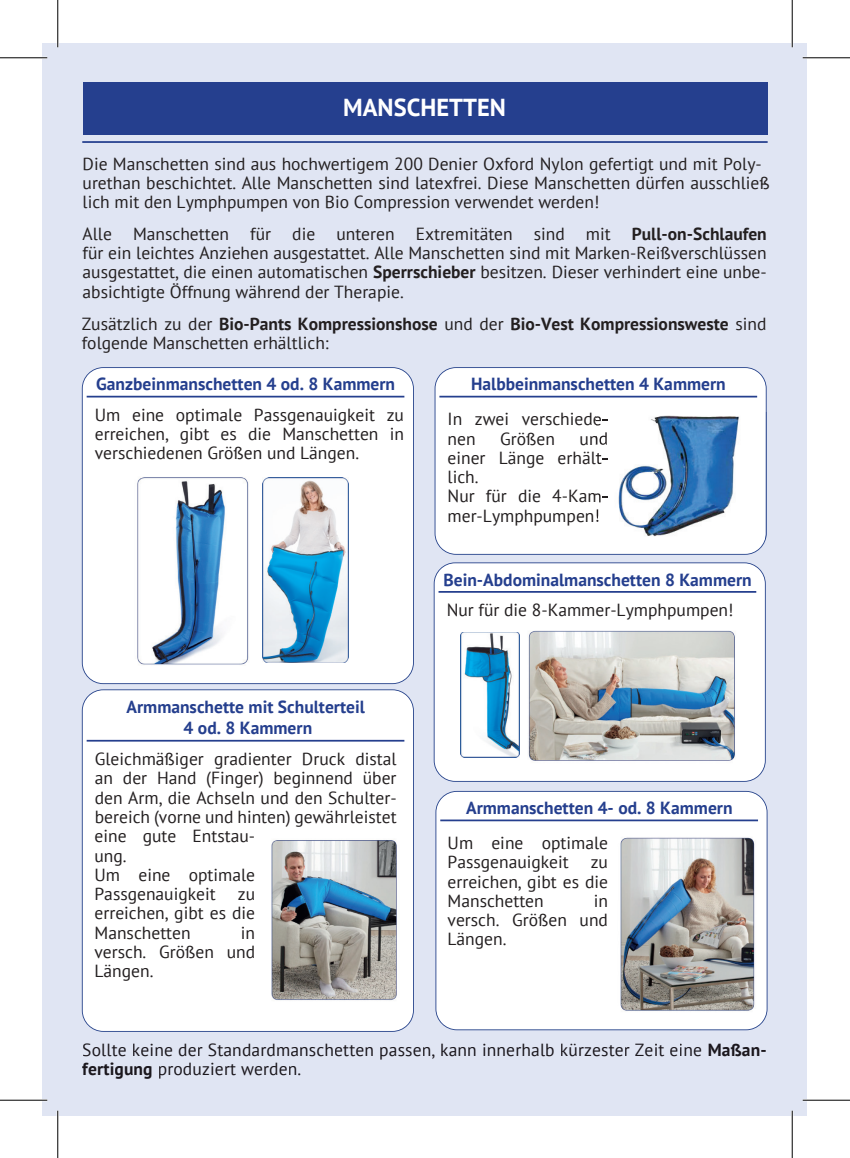
<style>
.page{position:relative;width:850px;height:1158px;background:#fff}
.page>*{position:absolute;margin:0;border:0;box-sizing:border-box;transform-origin:0 0}
.t1{font:700 24.5px "PT Sans";color:#fff}
.t2{font:17.5px/19.2px "PT Sans";color:#231f20;text-align:justify}
.t3{font:700 17.5px/21px "PT Sans";color:#253f8e;text-align:center}
.t4{font:17.5px/19.2px "PT Sans";letter-spacing:.01em;color:#1b171d}
.s1{font-weight:700}
</style>
<div class="page">
<div style="left:43px;top:43px;width:764px;height:1071px;background:#e0e5f3"></div>
<div style="left:83px;top:83px;width:685px;height:52px;background:#253f8e"></div>
<hr style="left:82px;top:141px;width:685px;height:2px;background:#253f8e">
<div style="left:82px;top:367px;width:332px;height:317px;background:#fff"></div>
<hr style="left:87px;top:396px;width:317px;height:1px;background:#253f8e">
<img style="left:132px;top:474px;width:124px;height:195px">
<img style="left:263px;top:477px;width:85px;height:186px">
<div style="left:434px;top:367px;width:332px;height:187px;background:#fff"></div>
<hr style="left:439px;top:396px;width:318px;height:1px;background:#253f8e">
<img style="left:596px;top:412px;width:171px;height:127px">
<img style="left:765px;top:412px;width:1px;height:127px">
<svg style="left:596px;top:413px;width:11px;height:12px"></svg>
<svg style="left:596px;top:432px;width:12px;height:13px"></svg>
<svg style="left:596px;top:451px;width:11px;height:13px"></svg>
<svg style="left:596px;top:490px;width:11px;height:12px"></svg>
<svg style="left:596px;top:509px;width:2px;height:16px"></svg>
<div style="left:434px;top:562px;width:331px;height:219px;background:#fff"></div>
<hr style="left:438px;top:591px;width:318px;height:1px;background:#253f8e">
<img style="left:525px;top:628px;width:216px;height:136px">
<img style="left:460px;top:632px;width:59px;height:125px">
<div style="left:435px;top:790px;width:332px;height:240px;background:#fff"></div>
<hr style="left:440px;top:819px;width:318px;height:2px;background:#253f8e">
<img style="left:615px;top:833px;width:146px;height:184px">
<div style="left:82px;top:689px;width:332px;height:342px;background:#fff"></div>
<hr style="left:87px;top:739px;width:317px;height:2px;background:#253f8e">
<img style="left:269px;top:836px;width:132px;height:168px">
<hr style="left:0;top:57px;width:47px;height:2px;background:#fff">
<hr style="left:802px;top:57px;width:48px;height:2px;background:#fff">
<hr style="left:0;top:1098px;width:47px;height:3px;background:#fff">
<hr style="left:802px;top:1098px;width:48px;height:3px;background:#fff">
<hr style="left:57px;top:0;width:2px;height:47px;background:#fff">
<hr style="left:57px;top:1110px;width:2px;height:47px;background:#fff">
<hr style="left:791px;top:0;width:2px;height:47px;background:#fff">
<hr style="left:791px;top:1110px;width:2px;height:47px;background:#fff">
<hr style="left:0;top:57px;width:47px;height:1px;background:#000">
<hr style="left:802px;top:57px;width:48px;height:1px;background:#000">
<hr style="left:0;top:1099px;width:47px;height:1px;background:#000">
<hr style="left:802px;top:1099px;width:48px;height:1px;background:#000">
<hr style="left:57px;top:0;width:1px;height:47px;background:#000">
<hr style="left:57px;top:1110px;width:1px;height:47px;background:#000">
<hr style="left:792px;top:0;width:1px;height:47px;background:#000">
<hr style="left:792px;top:1110px;width:1px;height:47px;background:#000">
<h1 class="t1" style="left:343px;top:91px;width:164px">MANSCHETTEN</h1>
<p class="t2" style="left:83px;top:153px;width:689px;text-align:left">Die Manschetten sind aus hochwertigem 200 Denier Oxford Nylon gefertigt und mit Poly&shy;urethan beschichtet. Alle Manschetten sind latexfrei. Diese Manschetten dürfen ausschließ&shy;lich mit den Lymphpumpen von Bio Compression verwendet werden!</p>
<p class="t2" style="left:83px;top:223px;width:685px">Alle Manschetten für die unteren Extremitäten sind mit <span class="s1">Pull-on-Schlaufen </span>für ein leichtes Anziehen ausgestattet. Alle Manschetten sind mit Marken-Reißverschlüssen ausgestattet, die einen automatischen <span class="s1">Sperrschieber</span> besitzen. Dieser verhindert eine unbe&shy;absichtigte Öffnung während der Therapie.</p>
<p class="t2" style="left:82px;top:314px;width:686px">Zusätzlich zu der <span class="s1">Bio-Pants Kompressionshose</span> und der <span class="s1">Bio-Vest Kompressionsweste</span> sind folgende Manschetten erhältlich:</p>
<p class="t3" style="left:96px;top:373px;width:300px">Ganzbeinmanschetten 4 od. 8 Kammern</p>
<p class="t2" style="left:95px;top:405px;width:311px">Um eine optimale Passgenauigkeit zu erreichen, gibt es die Manschetten in verschiedenen Größen und Längen.</p>
<p class="t3" style="left:126px;top:695px;width:240px">Armmanschette mit Schulterteil<br>4 od. 8 Kammern</p>
<p class="t2" style="left:95px;top:748px;width:303px">Gleichmäßiger gradienter Druck distal an der Hand (Finger) beginnend über den Arm, die Achseln und den Schulter&shy;bereich (vorne und hinten) gewährleistet</p>
<p class="t2" style="left:94px;top:826px;width:162px;text-align:left">eine gute Entstau&shy;ung.<br>Um eine optimale<br>Passgenauigkeit</p>
<p class="t2" style="left:95px;top:883px;width:162px;text-indent:143px">zu erreichen, gibt es die Manschetten</p>
<p class="t2" style="left:95px;top:922px;width:162px;text-indent:146px">in versch. Größen und Längen.</p>
<p class="t3" style="left:471px;top:373px;width:256px">Halbbeinmanschetten 4 Kammern</p>
<p class="t2" style="left:447px;top:409px;width:162px">In zwei verschiede&shy;nen</p>
<p class="t2" style="left:500px;top:428px;width:56px">Größen</p>
<p class="t2" style="left:447px;top:428px;width:162px;text-align:left;text-indent:132px">und einer Länge erhält&shy;lich.<br>Nur für die 4-Kam&shy;mer-Lymphpumpen!</p>
<p class="t3" style="left:443px;top:568px;width:310px">Bein-Abdominalmanschetten 8 Kammern</p>
<p class="t2" style="left:447px;top:600px;width:288px">Nur für die 8-Kammer-Lymphpumpen!</p>
<p class="t3" style="left:466px;top:797px;width:268px">Armmanschetten 4- od. 8 Kammern</p>
<p class="t2" style="left:447px;top:832px;width:162px">Um eine optimale<br>Passgenauigkeit</p>
<p class="t2" style="left:447px;top:852px;width:162px;text-indent:143px">zu erreichen, gibt es die Manschetten</p>
<p class="t2" style="left:447px;top:890px;width:162px;text-indent:146px">in versch. Größen und Längen.</p>
<p class="t4" style="left:82px;top:1039px;width:686px">Sollte keine der Standardmanschetten passen, kann innerhalb kürzester Zeit eine <span class="s1">Maßan&shy;fertigung</span> produziert werden.</p>
</div>
